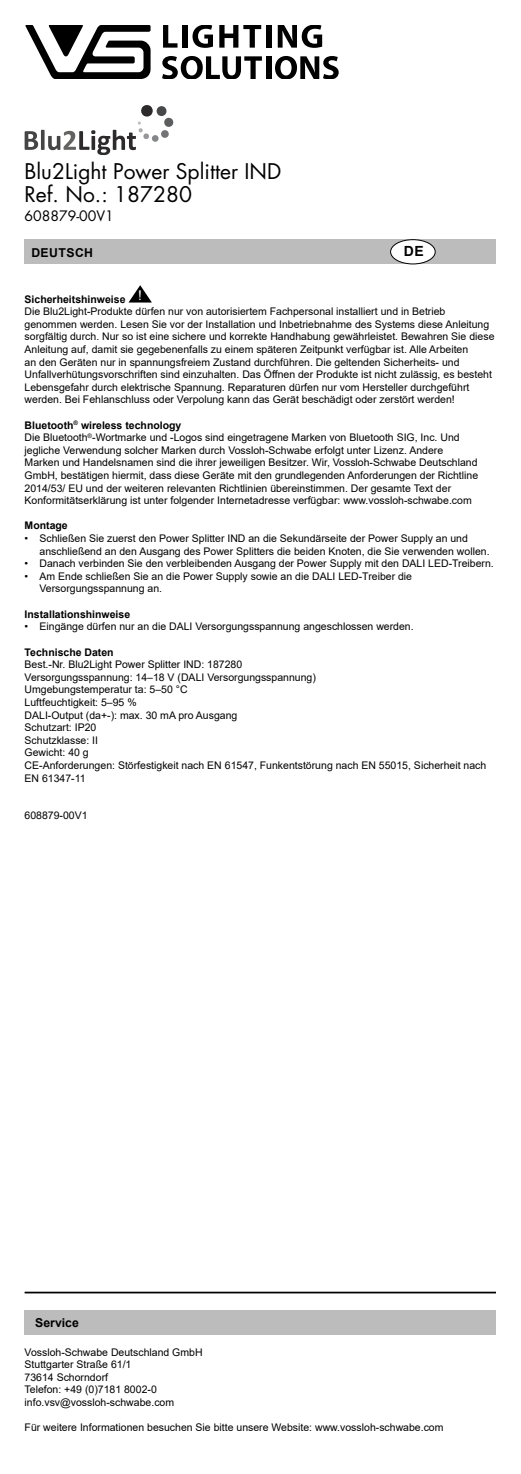
<style>
.page{position:relative;width:521px;height:1474px;background:#fff}
.page>*{position:absolute;margin:0;border:0;box-sizing:border-box;transform-origin:0 0}
.t1{font:21px/22.8px "Futura";color:#000}
.t2{font:14px "Futura";color:#000}
.t3{font:700 14px "Arial";color:#000}
.t4{font:700 12.25px "Arial";letter-spacing:.035em;color:#000}
.t5{font:700 12.25px "Arial";letter-spacing:.015em;color:#000}
.t6{font:10.5px/12.6px "Arial";color:#000}
.t7{font:700 10.5px "Arial";color:#000}
.s1{font-weight:700}
</style>
<div class="page">
<svg style="left:25px;top:25px;width:126px;height:54px"></svg>
<svg style="left:163px;top:25px;width:14px;height:23px"></svg>
<svg style="left:278px;top:25px;width:44px;height:23px"></svg>
<svg style="left:219px;top:25px;width:42px;height:23px"></svg>
<svg style="left:192px;top:25px;width:21px;height:23px"></svg>
<div style="left:182px;top:25px;width:6px;height:23px;background:#000"></div>
<div style="left:266px;top:25px;width:6px;height:23px;background:#000"></div>
<svg style="left:275px;top:56px;width:64px;height:23px"></svg>
<div style="left:266px;top:56px;width:5px;height:23px;background:#000"></div>
<svg style="left:162px;top:56px;width:100px;height:23px"></svg>
<svg style="left:25px;top:106px;width:148px;height:48px"></svg>
<div style="left:25px;top:239px;width:471px;height:25px;background:#bcbcbc"></div>
<div style="left:391px;top:240px;width:44px;height:24px;background:#fff;border-radius:50%"></div>
<div style="left:390px;top:239px;width:45px;height:25px;border:1px solid #000;border-radius:50%"></div>
<svg style="left:129px;top:285px;width:23px;height:17px"></svg>
<hr style="left:25px;top:1291px;width:471px;height:2px;background:#000">
<div style="left:25px;top:1309px;width:471px;height:25px;background:#bcbcbc"></div>
<h1 class="t1" style="left:25px;top:160px;width:258px">Blu2Light Power Splitter IND<br>Ref. No.: 187280</h1>
<h2 class="t2" style="left:25px;top:207px;width:91px">608879-00V1</h2>
<p class="t4" style="left:31px;top:244px;width:63px">DEUTSCH</p>
<h2 class="t3" style="left:404px;top:242px;width:21px">DE</h2>
<p class="t6" style="left:25px;top:292px;width:471px"><span class="s1">Sicherheitshinweise</span> <sup>!<br></sup>Die Blu2Light-Produkte dürfen nur von autorisiertem Fachpersonal installiert und in Betrieb genommen werden. Lesen Sie vor der Installation und Inbetriebnahme des Systems diese Anleitung sorgfältig durch. Nur so ist eine sichere und korrekte Handhabung gewährleistet. Bewahren Sie diese Anleitung auf, damit sie gegebenenfalls zu einem späteren Zeitpunkt verfügbar ist. Alle Arbeiten<br>an den Geräten nur in spannungsfreiem Zustand durchführen. Die geltenden Sicherheits- und Unfallverhütungsvorschriften sind einzuhalten. Das Öffnen der Produkte ist nicht zulässig, es besteht Lebensgefahr durch elektrische Spannung. Reparaturen dürfen nur vom Hersteller durchgeführt werden. Bei Fehlanschluss oder Verpolung kann das Gerät beschädigt oder zerstört werden!</p>
<p class="t6" style="left:25px;top:418px;width:455px"><span class="s1">Bluetooth</span><sup>®</sup> <span class="s1">wireless technology<br></span>Die Bluetooth<sup>®</sup>-Wortmarke und -Logos sind eingetragene Marken von Bluetooth SIG, Inc. Und jegliche Verwendung solcher Marken durch Vossloh-Schwabe erfolgt unter Lizenz. Andere Marken und Handelsnamen sind die ihrer jeweiligen Besitzer. Wir, Vossloh-Schwabe Deutschland GmbH, bestätigen hiermit, dass diese Geräte mit den grundlegenden Anforderungen der Richtline 2014/53/ EU und der weiteren relevanten Richtlinien übereinstimmen. Der gesamte Text der Konformitätserklärung ist unter folgender Internetadresse verfügbar: www.vossloh-schwabe.com</p>
<p class="t7" style="left:25px;top:518px;width:45px">Montage</p>
<p class="t6" style="left:39px;top:532px;width:452px;text-indent:-15px">• Schließen Sie zuerst den Power Splitter IND an die Sekundärseite der Power Supply an und anschließend an den Ausgang des Power Splitters die beiden Knoten, die Sie verwenden wollen.</p>
<p class="t6" style="left:25px;top:557px;width:471px">• Danach verbinden Sie den verbleibenden Ausgang der Power Supply mit den DALI LED-Treibern.</p>
<p class="t6" style="left:39px;top:570px;width:374px;text-indent:-15px">• Am Ende schließen Sie an die Power Supply sowie an die DALI LED-Treiber die<br>Versorgungsspannung an.</p>
<p class="t7" style="left:25px;top:606px;width:107px">Installationshinweise</p>
<p class="t6" style="left:25px;top:620px;width:391px">• Eingänge dürfen nur an die DALI Versorgungsspannung angeschlossen werden.</p>
<p class="t7" style="left:25px;top:644px;width:91px">Technische Daten</p>
<p class="t6" style="left:25px;top:658px;width:463px">Best.-Nr. Blu2Light Power Splitter IND: 187280<br>Versorgungsspannung: 14–18 V (DALI Versorgungsspannung)<br>Umgebungstemperatur ta: 5–50 °C<br>Luftfeuchtigkeit: 5–95 %<br>DALI-Output (da+-): max. 30 mA pro Ausgang<br>Schutzart: IP20<br>Schutzklasse: II<br>Gewicht: 40 g<br>CE-Anforderungen: Störfestigkeit nach EN 61547, Funkentstörung nach EN 55015, Sicherheit nach EN 61347-11</p>
<p class="t6" style="left:25px;top:809px;width:65px">608879-00V1</p>
<p class="t5" style="left:35px;top:1314px;width:45px">Service</p>
<p class="t6" style="left:25px;top:1345px;width:179px">Vossloh-Schwabe Deutschland GmbH<br>Stuttgarter Straße 61/1<br>73614 Schorndorf<br>Telefon: +49 (0)7181 8002-0 info.vsv@vossloh-schwabe.com</p>
<p class="t6" style="left:25px;top:1420px;width:420px">Für weitere Informationen besuchen Sie bitte unsere Website: www.vossloh-schwabe.com</p>
</div>
